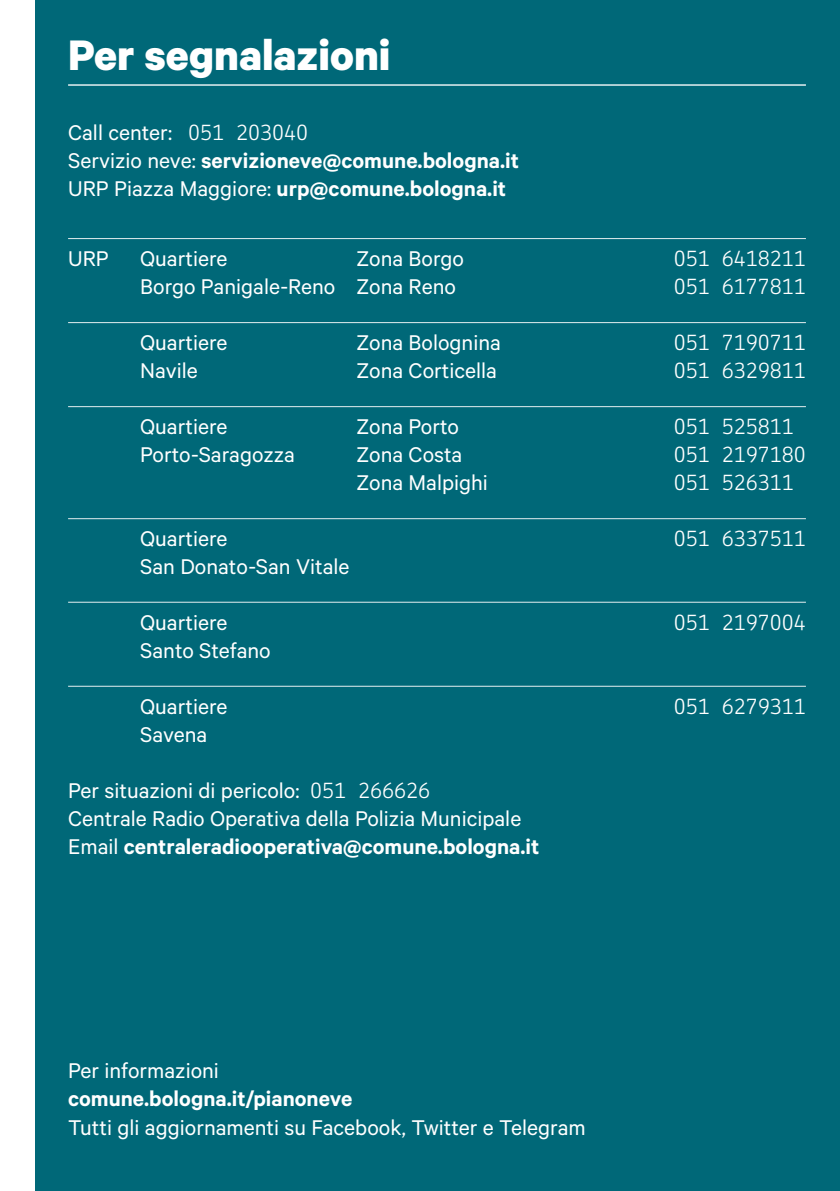
<style>
.page{position:relative;width:840px;height:1191px;background:#fff}
.page>*{position:absolute;margin:0;border:0;box-sizing:border-box;transform-origin:0 0}
.t1{font:700 48px "Calibre";color:#fff}
.t2{font:24px/28px "Calibre";color:#fff}
.t3{font:600 24px/28px "Calibre";color:#fff}
.t4{font:24px "Lekton";color:#fff}
.s1{font-weight:400}
.s2{font-family:"Lekton";font-weight:400}
.s3{color:#006878}
.s4{font-family:"Lekton"}
.s5{font-weight:600}
</style>
<div class="page">
<div style="left:0;top:0;width:839px;height:1191px;background:#006878"></div>
<div style="left:0;top:0;width:34px;height:1191px;background:#fff"></div>
<hr style="left:68px;top:322px;width:737px;height:1px;background:#fff">
<hr style="left:68px;top:238px;width:737px;height:1px;background:#fff">
<hr style="left:68px;top:406px;width:737px;height:1px;background:#fff">
<hr style="left:68px;top:518px;width:737px;height:1px;background:#fff">
<hr style="left:68px;top:602px;width:737px;height:1px;background:#fff">
<hr style="left:68px;top:686px;width:737px;height:1px;background:#fff">
<hr style="left:68px;top:84px;width:737px;height:2px;background:#fff">
<h1 class="t1" style="left:68px;top:26px;width:324px">Per segnalazioni</h1>
<p class="t3" style="left:68px;top:118px;width:452px"><span class="s1">Call center:</span> <span class="s2">051 203040<br></span><span class="s1">Servizio neve:</span> servizioneve@comune.bologna.it<br><span class="s1">URP Piazza Maggiore:</span> urp@comune.bologna.it</p>
<p class="t2" style="left:68px;top:244px;width:42px">URP</p>
<p class="t2" style="left:140px;top:244px;width:89px">Quartiere</p>
<p class="t2" style="left:356px;top:244px;width:109px">Zona Borgo</p>
<p class="t4" style="left:673px;top:244px;width:133px">051 6418211</p>
<p class="t2" style="left:140px;top:272px;width:317px">Borgo Panigale-Reno Zona Reno</p>
<p class="t4" style="left:673px;top:272px;width:133px">051 6177811</p>
<p class="t2" style="left:140px;top:328px;width:89px">Quartiere</p>
<p class="t2" style="left:356px;top:328px;width:146px">Zona Bolognina</p>
<p class="t4" style="left:673px;top:328px;width:133px">051 7190711</p>
<p class="t2" style="left:140px;top:356px;width:59px">Navile</p>
<p class="t2" style="left:356px;top:356px;width:142px">Zona Corticella</p>
<p class="t4" style="left:673px;top:356px;width:133px">051 6329811</p>
<p class="t2" style="left:140px;top:412px;width:89px">Quartiere</p>
<p class="t2" style="left:356px;top:412px;width:104px">Zona Porto</p>
<p class="t4" style="left:673px;top:412px;width:133px">051 525811<span class="s3">0</span></p>
<p class="t2" style="left:140px;top:440px;width:156px">Porto-Saragozza</p>
<p class="t2" style="left:356px;top:440px;width:107px">Zona Costa</p>
<p class="t4" style="left:673px;top:440px;width:133px">051 2197180</p>
<p class="t2" style="left:356px;top:468px;width:133px">Zona Malpighi</p>
<p class="t4" style="left:673px;top:468px;width:133px">051 526311<span class="s3">0</span></p>
<p class="t2" style="left:140px;top:524px;width:89px">Quartiere</p>
<p class="t4" style="left:673px;top:524px;width:133px">051 6337511</p>
<p class="t2" style="left:140px;top:552px;width:211px">San Donato-San Vitale</p>
<p class="t2" style="left:140px;top:608px;width:89px">Quartiere</p>
<p class="t4" style="left:673px;top:608px;width:133px">051 2197004</p>
<p class="t2" style="left:140px;top:636px;width:132px">Santo Stefano</p>
<p class="t2" style="left:140px;top:692px;width:89px">Quartiere</p>
<p class="t4" style="left:673px;top:692px;width:133px">051 6279311</p>
<p class="t2" style="left:140px;top:720px;width:69px">Savena</p>
<p class="t2" style="left:68px;top:776px;width:472px">Per situazioni di pericolo: <span class="s4">051 266626<br></span>Centrale Radio Operativa della Polizia Municipale<br>Email <span class="s5">centraleradiooperativa@comune.bologna.it</span></p>
<p class="t2" style="left:68px;top:1056px;width:152px">Per informazioni</p>
<p class="t3" style="left:68px;top:1084px;width:285px">comune.bologna.it/pianoneve</p>
<p class="t2" style="left:68px;top:1112px;width:519px">Tutti gli aggiornamenti su Facebook, Twitter e Telegram</p>
</div>
